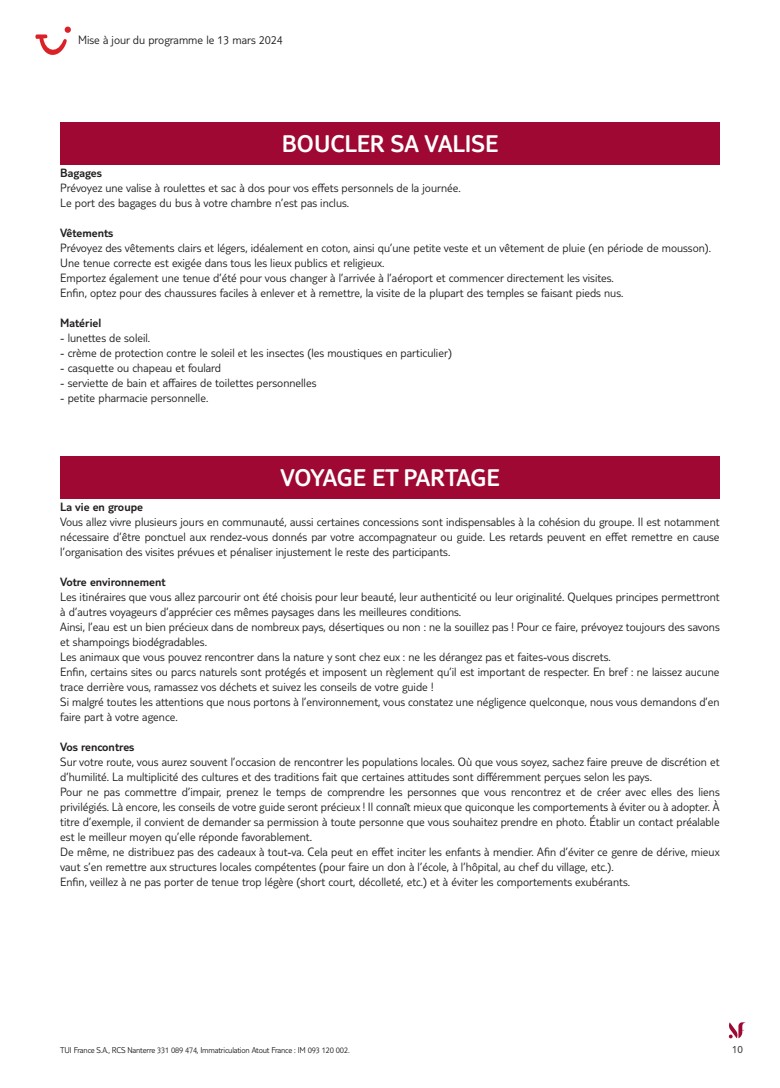
<style>
.page{position:relative;width:780px;height:1088px;background:#fff}
.page>*{position:absolute;margin:0;border:0;box-sizing:border-box;transform-origin:0 0}
.t1{font:300 25px "TUI Type";color:#fff}
.t2{font:300 12.5px/15px "TUI Type";color:#231f20}
.t3{font:300 12.5px "TUI Type";color:#231f20}
.t4{font:300 11.25px "TUI Type";color:#231f20}
.t5{font:300 8.75px "TUI Type";letter-spacing:-.02em;color:#231f20}
</style>
<div class="page">
<svg style="left:728px;top:1022px;width:18px;height:16px"></svg>
<div style="left:60px;top:123px;width:659px;height:42px;background:#9e0832"></div>
<div style="left:60px;top:456px;width:659px;height:43px;background:#9e0832"></div>
<svg style="left:35px;top:27px;width:36px;height:28px"></svg>
<p class="t2" style="left:78px;top:32px;width:206px">Mise à jour du programme le 13 mars 2024</p>
<h1 class="t1" style="left:282px;top:130px;width:218px">BOUCLER SA VALISE</h1>
<p class="t3" style="left:60px;top:166px;width:43px">Bagages</p>
<p class="t2" style="left:60px;top:180px;width:402px">Prévoyez une valise à roulettes et sac à dos pour vos effets personnels de la journée.<br>Le port des bagages du bus à votre chambre n’est pas inclus.</p>
<p class="t3" style="left:60px;top:226px;width:55px">Vêtements</p>
<p class="t2" style="left:60px;top:240px;width:652px">Prévoyez des vêtements clairs et légers, idéalement en coton, ainsi qu’une petite veste et un vêtement de pluie (en période de mousson).<br>Une tenue correcte est exigée dans tous les lieux publics et religieux.<br>Emportez également une tenue d’été pour vous changer à l’arrivée à l’aéroport et commencer directement les visites.<br>Enfin, optez pour des chaussures faciles à enlever et à remettre, la visite de la plupart des temples se faisant pieds nus.</p>
<p class="t3" style="left:60px;top:316px;width:43px">Matériel</p>
<p class="t2" style="left:60px;top:330px;width:91px">- lunettes de soleil.</p>
<p class="t2" style="left:60px;top:345px;width:393px">- crème de protection contre le soleil et les insectes (les moustiques en particulier)</p>
<p class="t2" style="left:60px;top:360px;width:162px">- casquette ou chapeau et foulard</p>
<p class="t2" style="left:60px;top:375px;width:258px">- serviette de bain et affaires de toilettes personnelles</p>
<p class="t2" style="left:60px;top:390px;width:150px">- petite pharmacie personnelle.</p>
<h1 class="t1" style="left:280px;top:463px;width:220px">VOYAGE ET PARTAGE</h1>
<p class="t3" style="left:60px;top:499px;width:84px">La vie en groupe</p>
<p class="t2" style="left:60px;top:514px;width:660px;text-align:justify">Vous allez vivre plusieurs jours en communauté, aussi certaines concessions sont indispensables à la cohésion du groupe. Il est notamment nécessaire d’être ponctuel aux rendez-vous donnés par votre accompagnateur ou guide. Les retards peuvent en effet remettre en cause l’organisation des visites prévues et pénaliser injustement le reste des participants.</p>
<p class="t3" style="left:60px;top:574px;width:107px">Votre environnement</p>
<p class="t2" style="left:60px;top:589px;width:661px">Les itinéraires que vous allez parcourir ont été choisis pour leur beauté, leur authenticité ou leur originalité. Quelques principes permettront à d’autres voyageurs d’apprécier ces mêmes paysages dans les meilleures conditions.<br>Ainsi, l’eau est un bien précieux dans de nombreux pays, désertiques ou non : ne la souillez pas ! Pour ce faire, prévoyez toujours des savons et shampoings biodégradables.<br>Les animaux que vous pouvez rencontrer dans la nature y sont chez eux : ne les dérangez pas et faites-vous discrets.<br>Enfin, certains sites ou parcs naturels sont protégés et imposent un règlement qu’il est important de respecter. En bref : ne laissez aucune trace derrière vous, ramassez vos déchets et suivez les conseils de votre guide !<br>Si malgré toutes les attentions que nous portons à l’environnement, vous constatez une négligence quelconque, nous vous demandons d’en faire part à votre agence.</p>
<p class="t3" style="left:60px;top:739px;width:76px">Vos rencontres</p>
<p class="t2" style="left:60px;top:754px;width:661px">Sur votre route, vous aurez souvent l’occasion de rencontrer les populations locales. Où que vous soyez, sachez faire preuve de discrétion et d’humilité. La multiplicité des cultures et des traditions fait que certaines attitudes sont différemment perçues selon les pays.<br>Pour ne pas commettre d’impair, prenez le temps de comprendre les personnes que vous rencontrez et de créer avec elles des liens privilégiés. Là encore, les conseils de votre guide seront précieux ! Il connaît mieux que quiconque les comportements à éviter ou à adopter. À titre d’exemple, il convient de demander sa permission à toute personne que vous souhaitez prendre en photo. Établir un contact préalable est le meilleur moyen qu’elle réponde favorablement.<br>De même, ne distribuez pas des cadeaux à tout-va. Cela peut en effet inciter les enfants à mendier. Afin d’éviter ce genre de dérive, mieux vaut s’en remettre aux structures locales compétentes (pour faire un don à l’école, à l’hôpital, au chef du village, etc.).<br>Enfin, veillez à ne pas porter de tenue trop légère (short court, décolleté, etc.) et à éviter les comportements exubérants.</p>
<p class="t5" style="left:60px;top:1045px;width:291px">TUI France S.A., RCS Nanterre 331 089 474, Immatriculation Atout France : IM 093 120 002.</p>
<p class="t4" style="left:732px;top:1042px;width:12px">10</p>
</div>
